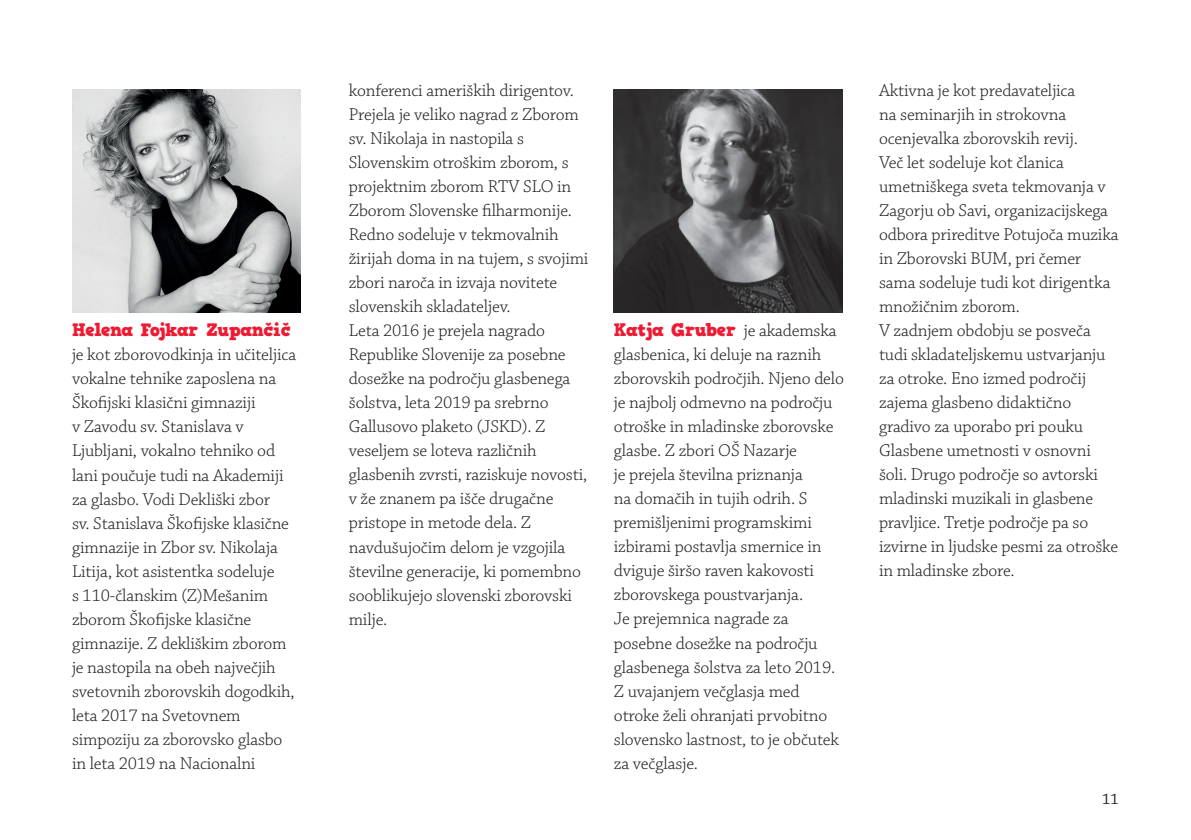
<style>
.page{position:relative;width:1191px;height:840px;background:#fff}
.page>*{position:absolute;margin:0;border:0;box-sizing:border-box;transform-origin:0 0}
.t1{font:300 18px/24px "Chaparral Pro";letter-spacing:-.01em;color:#231f20}
.t2{font:700 18px "HVD Comic Serif";letter-spacing:-.01em;color:#ed1a32}
.t3{font:16px "Chaparral Pro";color:#231f20}
.s1{font-family:"Chaparral Pro";font-weight:300;color:#231f20}
</style>
<div class="page">
<img style="left:72px;top:89px;width:228px;height:223px">
<img style="left:614px;top:89px;width:228px;height:223px">
<p class="t2" style="left:72px;top:318px;width:220px">Helena Fojkar Zupančič</p>
<p class="t1" style="left:72px;top:343px;width:226px">je kot zborovodkinja in učiteljica vokalne tehnike zaposlena na<br>Škofijski klasični gimnaziji<br>v Zavodu sv. Stanislava v<br>Ljubljani, vokalno tehniko od lani poučuje tudi na Akademiji za glasbo. Vodi Dekliški zbor<br>sv. Stanislava Škofijske klasične gimnazije in Zbor sv. Nikolaja<br>Litija, kot asistentka sodeluje<br>s 110-članskim (Z)Mešanim zborom Škofijske klasične gimnazije. Z dekliškim zborom je nastopila na obeh največjih svetovnih zborovskih dogodkih, leta 2017 na Svetovnem simpoziju za zborovsko glasbo in leta 2019 na Nacionalni</p>
<p class="t1" style="left:349px;top:79px;width:241px">konferenci ameriških dirigentov.<br>Prejela je veliko nagrad z Zborom sv. Nikolaja in nastopila s<br>Slovenskim otroškim zborom, s projektnim zborom RTV SLO in<br>Zborom Slovenske filharmonije.<br>Redno sodeluje v tekmovalnih žirijah doma in na tujem, s svojimi zbori naroča in izvaja novitete slovenskih skladateljev.<br>Leta 2016 je prejela nagrado<br>Republike Slovenije za posebne dosežke na področju glasbenega šolstva, leta 2019 pa srebrno<br>Gallusovo plaketo (JSKD). Z veseljem se loteva različnih glasbenih zvrsti, raziskuje novosti, v že znanem pa išče drugačne pristope in metode dela. Z navdušujočim delom je vzgojila številne generacije, ki pomembno sooblikujejo slovenski zborovski milje.</p>
<p class="t2" style="left:614px;top:318px;width:224px">Katja Gruber <span class="s1">je akademska</span></p>
<p class="t1" style="left:614px;top:343px;width:231px">glasbenica, ki deluje na raznih zborovskih področjih. Njeno delo je najbolj odmevno na področju otroške in mladinske zborovske glasbe. Z zbori OŠ Nazarje<br>je prejela številna priznanja<br>na domačih in tujih odrih. S premišljenimi programskimi izbirami postavlja smernice in dviguje širšo raven kakovosti zborovskega poustvarjanja.<br>Je prejemnica nagrade za posebne dosežke na področju glasbenega šolstva za leto 2019.<br>Z uvajanjem večglasja med otroke želi ohranjati prvobitno slovensko lastnost, to je občutek za večglasje.</p>
<p class="t1" style="left:879px;top:79px;width:241px">Aktivna je kot predavateljica<br>na seminarjih in strokovna ocenjevalka zborovskih revij.<br>Več let sodeluje kot članica umetniškega sveta tekmovanja v<br>Zagorju ob Savi, organizacijskega odbora prireditve Potujoča muzika in Zborovski BUM, pri čemer sama sodeluje tudi kot dirigentka množičnim zborom.<br>V zadnjem obdobju se posveča tudi skladateljskemu ustvarjanju za otroke. Eno izmed področij zajema glasbeno didaktično gradivo za uporabo pri pouku<br>Glasbene umetnosti v osnovni šoli. Drugo področje so avtorski mladinski muzikali in glasbene pravljice. Tretje področje pa so izvirne in ljudske pesmi za otroške in mladinske zbore.</p>
<p class="t3" style="left:1102px;top:789px;width:18px">11</p>
</div>
